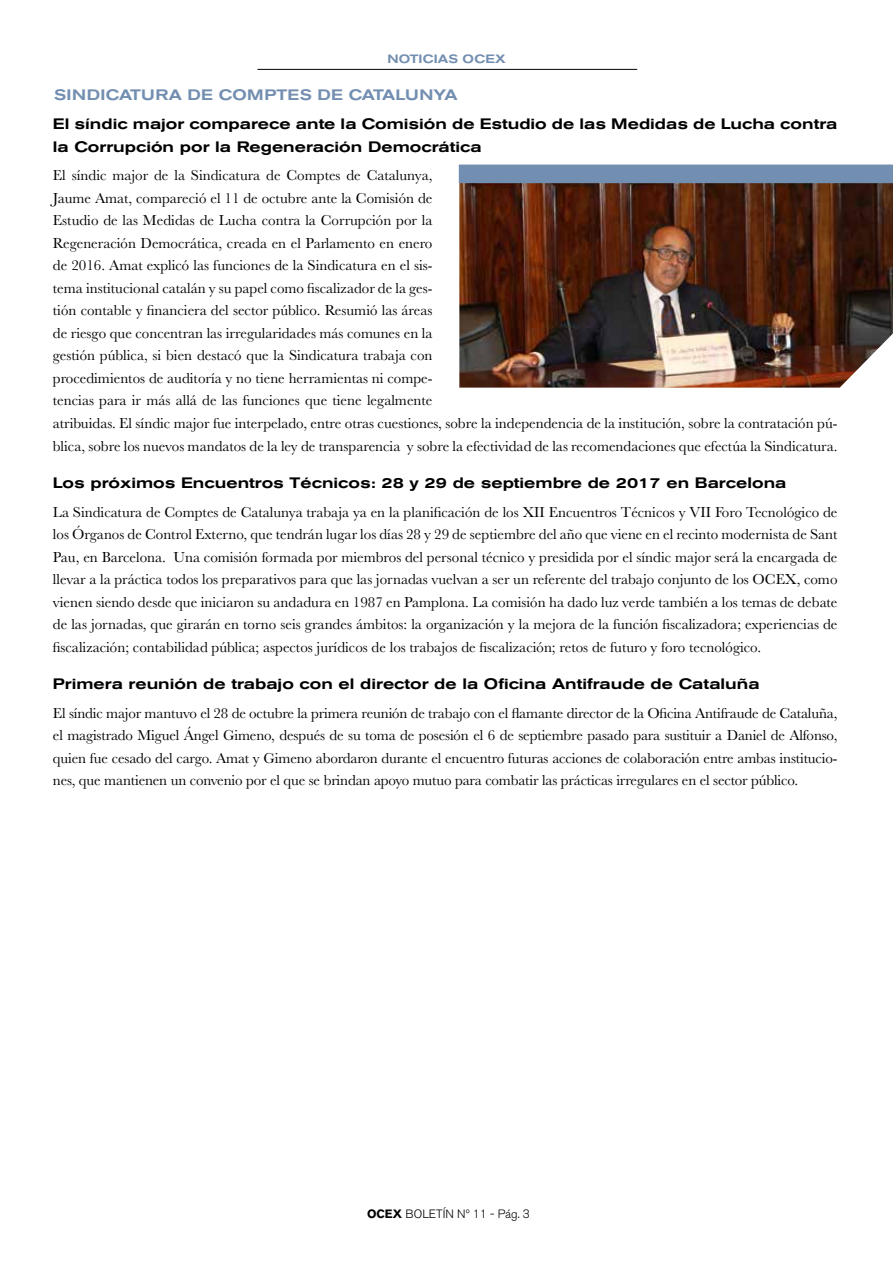
<style>
.page{position:relative;width:893px;height:1263px;background:#fff}
.page>*{position:absolute;margin:0;border:0;box-sizing:border-box;transform-origin:0 0}
.t1{font:15px/22.5px "Baskerville";color:#000;text-align:justify}
.t2{font:500 expanded 15px/22.5px "Akzidenz Grotesk BE";color:#000}
.t3{font:500 expanded 15px "Akzidenz Grotesk BE";letter-spacing:.02em;color:#728eb0}
.t4{font:300 12px "Akzidenz Grotesk BE";color:#000}
.t5{font:500 expanded 12px "Akzidenz Grotesk BE";letter-spacing:.02em;color:#728eb0}
.s1{font-weight:700}
</style>
<div class="page">
<hr style="left:257px;top:69px;width:380px;height:1px;background:#000">
<img style="left:459px;top:183px;width:434px;height:205px">
<div style="left:459px;top:165px;width:434px;height:18px;background:#728eb0"></div>
<p class="t5" style="left:387px;top:52px;width:120px">NOTICIAS OCEX</p>
<p class="t3" style="left:54px;top:86px;width:405px">SINDICATURA DE COMPTES DE CATALUNYA</p>
<p class="t2" style="left:53px;top:113px;width:786px">El síndic major comparece ante la Comisión de Estudio de las Medidas de Lucha contra la Corrupción por la Regeneración Democrática</p>
<p class="t1" style="left:53px;top:165px;width:786px;text-align:left">El síndic major de la Sindicatura de Comptes de Catalunya,<br>Jaume Amat, compareció el 11 de octubre ante la Comisión de<br>Estudio de las Medidas de Lucha contra la Corrupción por la<br>Regeneración Democrática, creada en el Parlamento en enero<br>de 2016. Amat explicó las funciones de la Sindicatura en el sis-<br>tema institucional catalán y su papel como fiscalizador de la ges-<br>tión contable y financiera del sector público. Resumió las áreas<br>de riesgo que concentran las irregularidades más comunes en la<br>gestión pública, si bien destacó que la Sindicatura trabaja con<br>procedimientos de auditoría y no tiene herramientas ni compe-<br>tencias para ir más allá de las funciones que tiene legalmente<br>atribuidas. El síndic major fue interpelado, entre otras cuestiones, sobre la independencia de la institución, sobre la contratación pú&shy;blica, sobre los nuevos mandatos de la ley de transparencia y sobre la efectividad de las recomendaciones que efectúa la Sindicatura.</p>
<p class="t2" style="left:53px;top:472px;width:735px">Los próximos Encuentros Técnicos: 28 y 29 de septiembre de 2017 en Barcelona</p>
<p class="t1" style="left:53px;top:501px;width:786px">La Sindicatura de Comptes de Catalunya trabaja ya en la planificación de los XII Encuentros Técnicos y VII Foro Tecnológico de los Órganos de Control Externo, que tendrán lugar los días 28 y 29 de septiembre del año que viene en el recinto modernista de Sant Pau, en Barcelona. Una comisión formada por miembros del personal técnico y presidida por el síndic major será la encargada de llevar a la práctica todos los preparativos para que las jornadas vuelvan a ser un referente del trabajo conjunto de los OCEX, como vienen siendo desde que iniciaron su andadura en 1987 en Pamplona. La comisión ha dado luz verde también a los temas de debate de las jornadas, que girarán en torno seis grandes ámbitos: la organización y la mejora de la función fiscalizadora; experiencias de fiscalización; contabilidad pública; aspectos jurídicos de los trabajos de fiscalización; retos de futuro y foro tecnológico.</p>
<p class="t2" style="left:53px;top:673px;width:708px">Primera reunión de trabajo con el director de la Oficina Antifraude de Cataluña</p>
<p class="t1" style="left:53px;top:702px;width:786px">El síndic major mantuvo el 28 de octubre la primera reunión de trabajo con el flamante director de la Oficina Antifraude de Cataluña, el magistrado Miguel Ángel Gimeno, después de su toma de posesión el 6 de septiembre pasado para sustituir a Daniel de Alfonso, quien fue cesado del cargo. Amat y Gimeno abordaron durante el encuentro futuras acciones de colaboración entre ambas institucio&shy;nes, que mantienen un convenio por el que se brindan apoyo mutuo para combatir las prácticas irregulares en el sector público.</p>
<p class="t4" style="left:367px;top:1207px;width:164px"><span class="s1">OCEX</span> BOLETÍN Nº 11 - Pág. 3</p>
</div>
